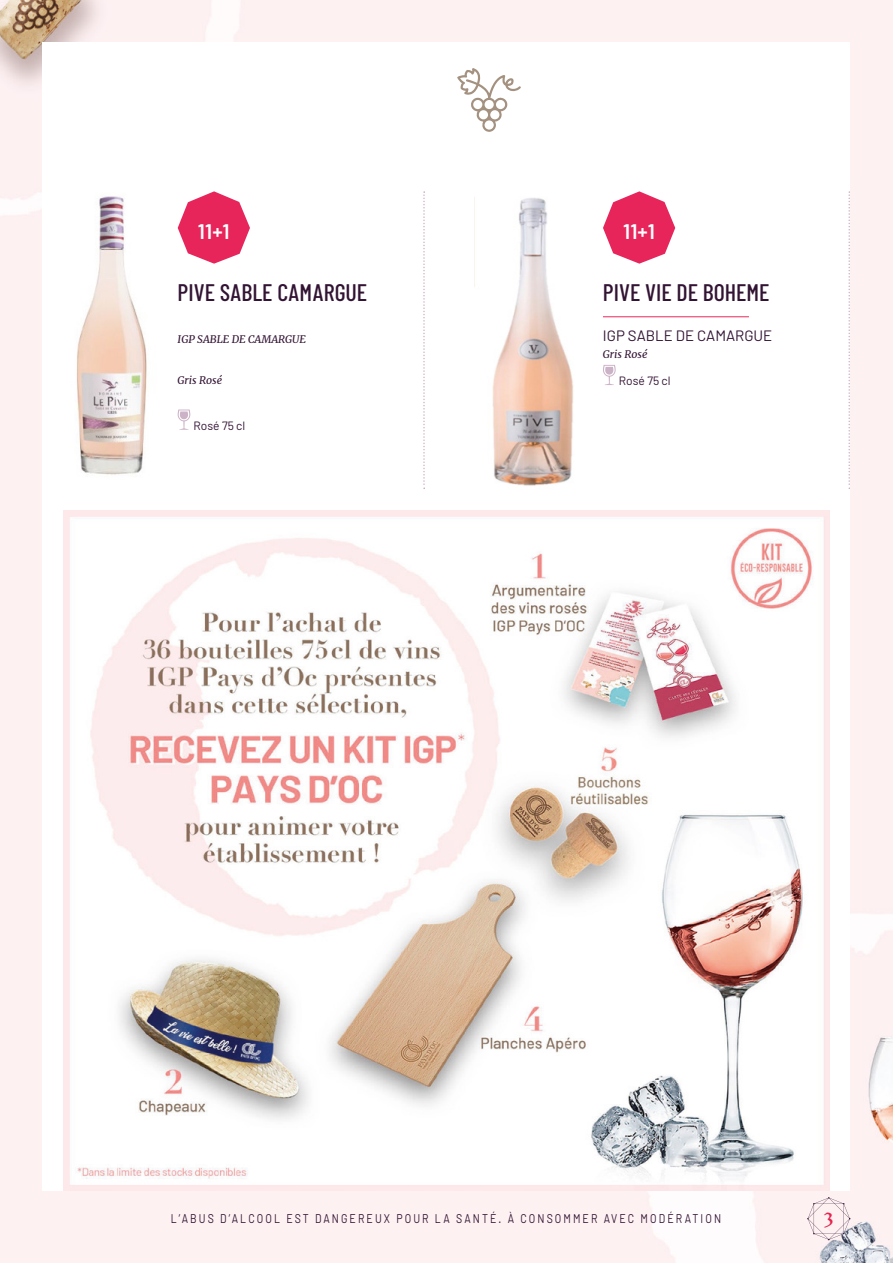
<style>
.page{position:relative;width:893px;height:1263px;background:#fff}
.page>*{position:absolute;margin:0;border:0;box-sizing:border-box;transform-origin:0 0}
.t1{font:500 24px "Barlow Condensed";color:#321333}
.t2{font:600 21px "Barlow";color:#fff}
.t3{font:18px "Inknut Antiqua";color:#e6234e}
.t4{font:15px "Barlow";color:#321333}
.t5{font:12.6px "Barlow";letter-spacing:.2em;color:#321333;scale:.83 1}
.t6{font:12px "Barlow";color:#321333}
.t7{font:italic 10.5px "Merriweather";color:#321333}
</style>
<div class="page">
<img style="left:0;top:0;width:893px;height:1263px">
<div style="left:42px;top:43px;width:808px;height:1148px;background:#fff"></div>
<svg style="left:807px;top:1197px;width:43px;height:43px"></svg>
<img style="left:76px;top:196px;width:71px;height:279px">
<img style="left:64px;top:510px;width:765px;height:681px">
<svg style="left:178px;top:191px;width:72px;height:73px"></svg>
<svg style="left:423px;top:191px;width:2px;height:298px"></svg>
<svg style="left:178px;top:409px;width:12px;height:21px"></svg>
<img style="left:474px;top:197px;width:99px;height:289px">
<svg style="left:603px;top:191px;width:72px;height:73px"></svg>
<hr style="left:603px;top:316px;width:146px;height:1px;background:#e7295b">
<svg style="left:603px;top:365px;width:13px;height:20px"></svg>
<svg style="left:848px;top:191px;width:2px;height:298px"></svg>
<svg style="left:457px;top:68px;width:64px;height:64px"></svg>
<p class="t2" style="left:198px;top:219px;width:33px">11+1</p>
<p class="t1" style="left:178px;top:277px;width:191px">PIVE SABLE CAMARGUE</p>
<p class="t7" style="left:178px;top:332px;width:130px">IGP SABLE DE CAMARGUE</p>
<p class="t7" style="left:178px;top:372px;width:46px">Gris Rosé</p>
<p class="t6" style="left:194px;top:417px;width:53px">Rosé 75 cl</p>
<p class="t2" style="left:623px;top:219px;width:33px">11+1</p>
<p class="t1" style="left:603px;top:277px;width:168px">PIVE VIE DE BOHEME</p>
<p class="t4" style="left:603px;top:325px;width:171px">IGP SABLE DE CAMARGUE</p>
<p class="t7" style="left:603px;top:347px;width:46px">Gris Rosé</p>
<p class="t6" style="left:619px;top:372px;width:53px">Rosé 75 cl</p>
<p class="t5" style="left:171px;top:1211px;width:664px">L’ABUS D’ALCOOL EST DANGEREUX POUR LA SANTÉ. À CONSOMMER AVEC MODÉRATION</p>
<p class="t3" style="left:824px;top:1206px;width:12px">3</p>
</div>
